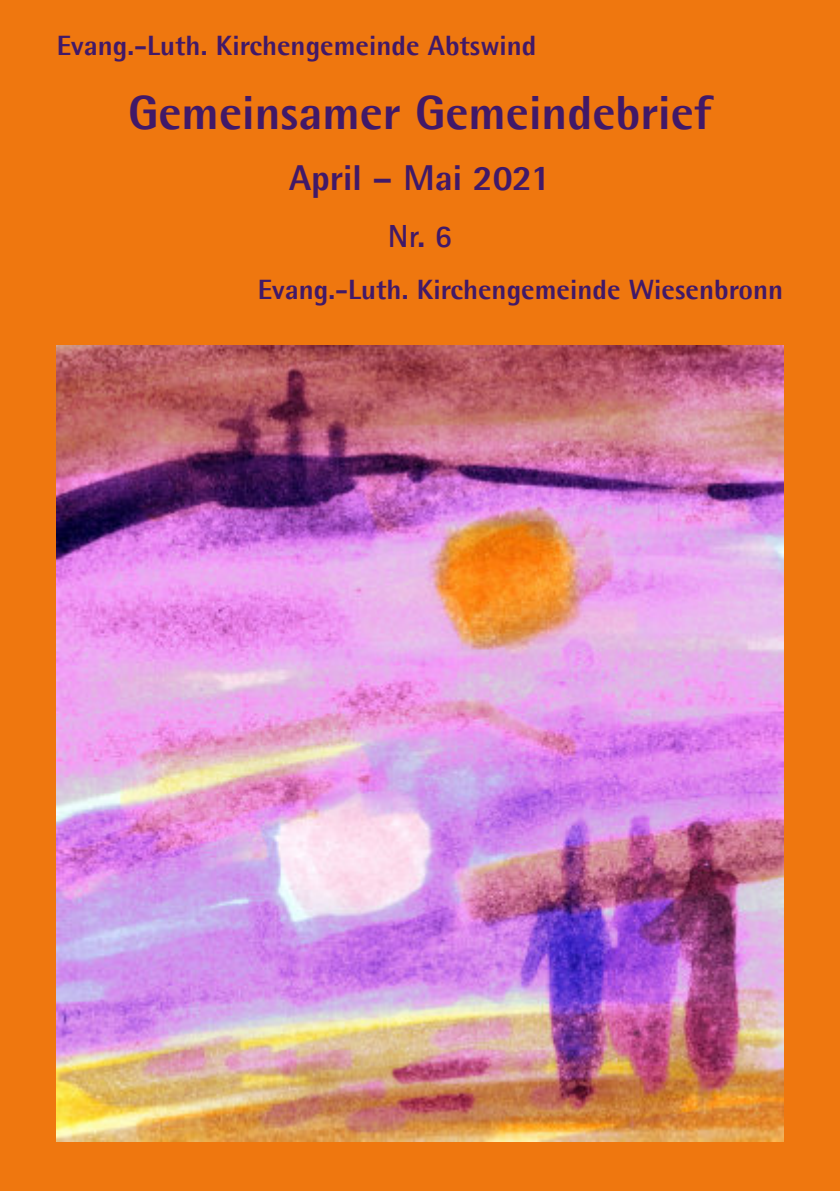
<style>
.page{position:relative;width:840px;height:1191px;background:#fff}
.page>*{position:absolute;margin:0;border:0;box-sizing:border-box;transform-origin:0 0}
.t1{font:800 48px "Agfa Rotis Semisans";color:#411968}
.t2{font:800 36px "Agfa Rotis Semisans";color:#411968}
.t3{font:700 32px "Agfa Rotis Sans Serif";color:#411968}
.t4{font:800 28px "Agfa Rotis Semisans";color:#411968}
</style>
<div class="page">
<div style="left:0;top:0;width:839px;height:1191px;background:#ef770f"></div>
<img style="left:57px;top:345px;width:725px;height:796px">
<p class="t4" style="left:57px;top:36px;width:481px">Evang.-Luth. Kirchengemeinde Abtswind</p>
<h1 class="t1" style="left:128px;top:96px;width:584px">Gemeinsamer Gemeindebrief</h1>
<p class="t2" style="left:289px;top:165px;width:263px">April – Mai 2021</p>
<p class="t3" style="left:388px;top:224px;width:65px">Nr. 6</p>
<p class="t4" style="left:257px;top:280px;width:526px">Evang.-Luth. Kirchengemeinde Wiesenbronn</p>
</div>
